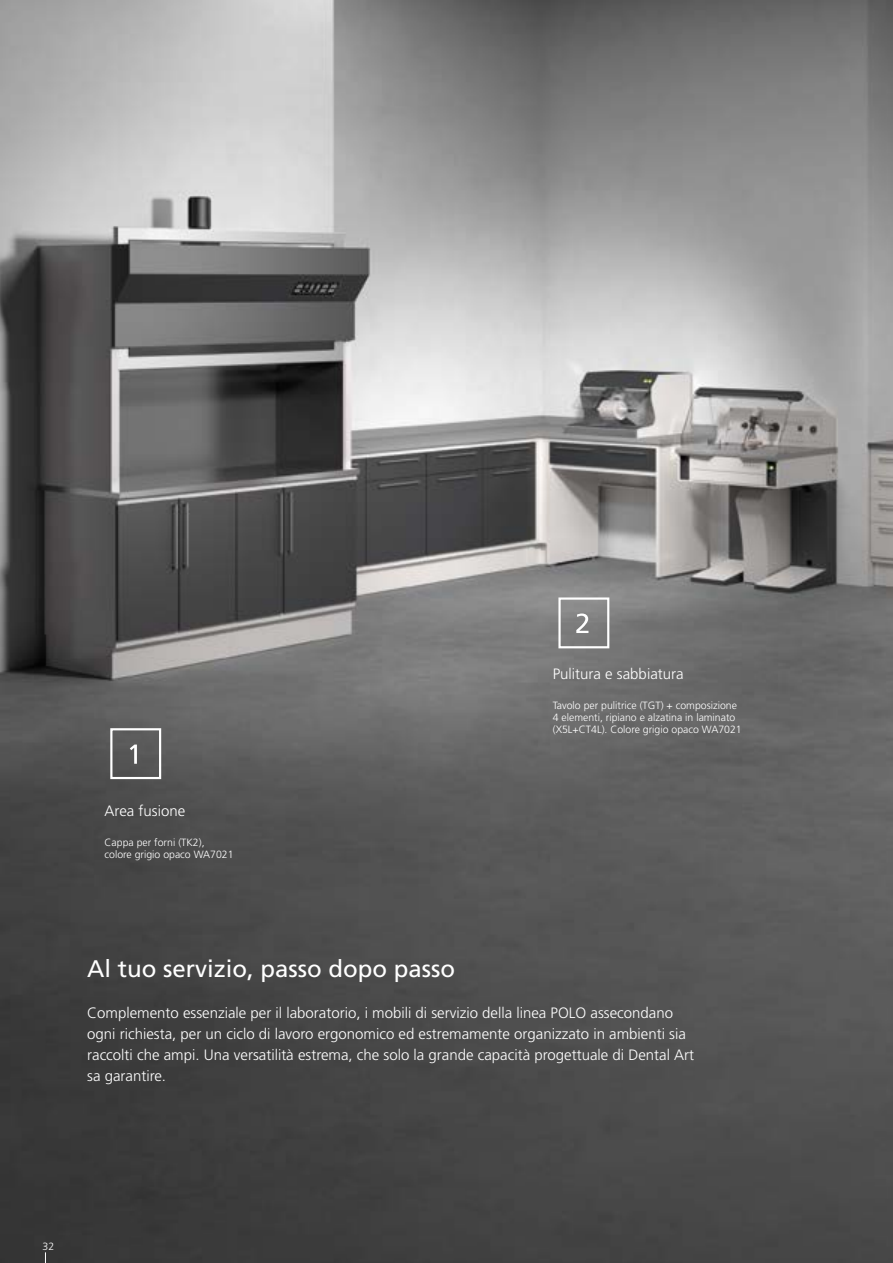
<style>
.page{position:relative;width:893px;height:1263px;background:#fff}
.page>*{position:absolute;margin:0;border:0;box-sizing:border-box;transform-origin:0 0}
.t1{font:24px "Frutiger";color:#fff}
.t2{font:300 15px/21px "Frutiger";color:#fff}
.t3{font:300 10.5px/12px "Frutiger";color:#fff}
</style>
<div class="page">
<img style="left:0;top:0;width:893px;height:1263px">
<svg style="left:130px;top:744px;width:7px;height:20px"></svg>
<div style="left:110px;top:728px;width:51px;height:51px;border:2px solid #fff"></div>
<svg style="left:576px;top:613px;width:12px;height:20px"></svg>
<div style="left:558px;top:597px;width:51px;height:51px;border:2px solid #fff"></div>
<p class="t2" style="left:105px;top:800px;width:82px">Area fusione</p>
<p class="t3" style="left:105px;top:836px;width:130px">Cappa per forni (TK2), colore grigio opaco WA7021</p>
<h1 class="t1" style="left:87px;top:954px;width:370px">Al tuo servizio, passo dopo passo</h1>
<p class="t2" style="left:553px;top:663px;width:132px">Pulitura e sabbiatura</p>
<p class="t3" style="left:553px;top:699px;width:190px">Tavolo per pulitrice (TGT) + composizione<br>4 elementi, ripiano e alzatina in laminato (X5L+CT4L). Colore grigio opaco WA7021</p>
<p class="t2" style="left:87px;top:1002px;width:608px">Complemento essenziale per il laboratorio, i mobili di servizio della linea POLO assecondano ogni richiesta, per un ciclo di lavoro ergonomico ed estremamente organizzato in ambienti sia raccolti che ampi. Una versatilità estrema, che solo la grande capacità progettuale di Dental Art sa garantire.</p>
<p class="t3" style="left:43px;top:1240px;width:13px">32</p>
</div>
